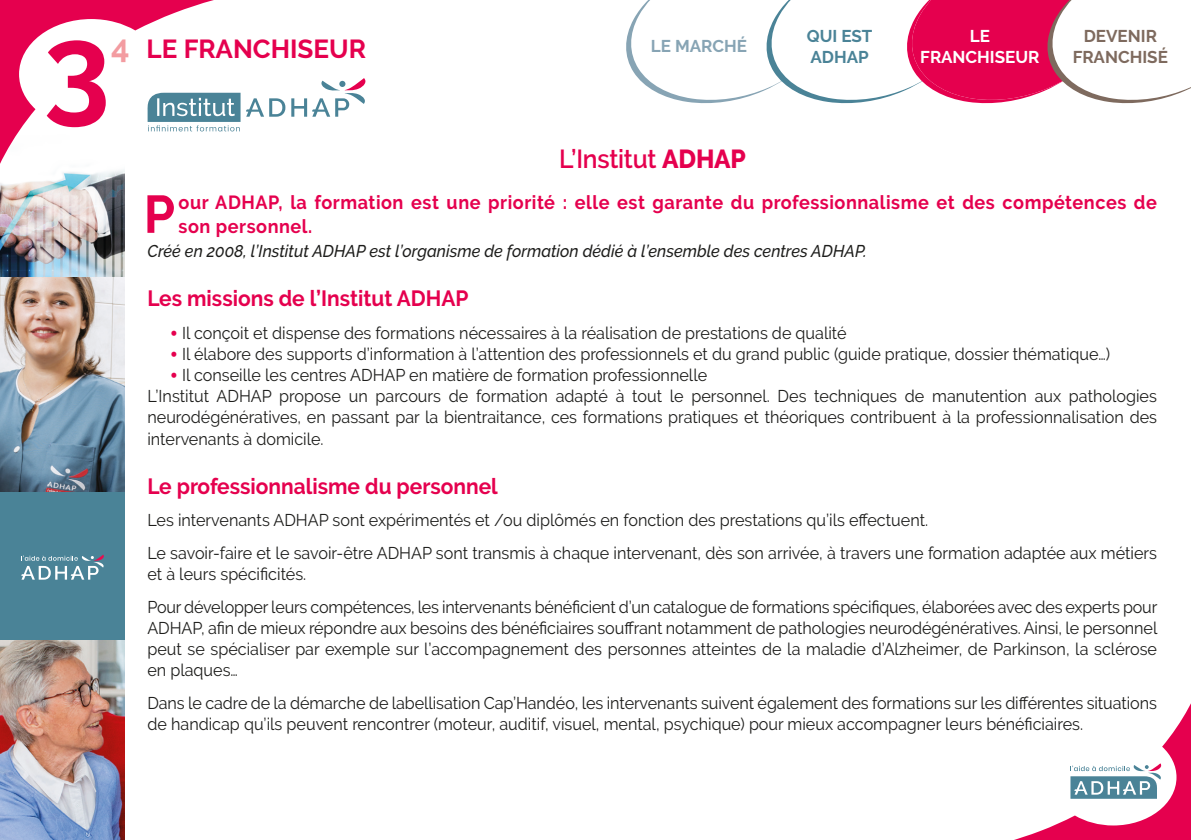
<style>
.page{position:relative;width:1191px;height:840px;background:#fff}
.page>*{position:absolute;margin:0;border:0;box-sizing:border-box;transform-origin:0 0}
.Mise_en_Page_1{font:700 120px "Raleway";color:#e5004e}
._3-Chapeau_Lettrine{font:700 52.8px "Raleway";color:#e5004e;scale:.95 1}
.Mise_en_Page_1-2{font:700 32.4px "Raleway";color:#f39ca1}
._0-Sur-titre{font:600 26px "Raleway";letter-spacing:-.01em;color:#e5004e;scale:.95 1}
.t1{font:700 26px "Raleway";color:#e5004e}
._1-Inter_titre{font:700 22px "Raleway";color:#e5004e;scale:.95 1}
._3-Chapeau_Lettrine-2{font:700 19px/24px "Raleway";letter-spacing:.03em;color:#e5004e;scale:.95 1}
._2-Txt{font:17px/21.2px "Raleway";color:#1d1d1b;text-align:justify;scale:.95 1}
._2-Txt_retrait{font:17px "Raleway";color:#1d1d1b;scale:.95 1}
._2-Txt-2{font:italic 500 17px "Raleway";color:#1d1d1b;scale:.95 1}
.t2{font:700 17px "Raleway";color:#7e6a5e}
.t3{font:700 17px "Raleway";color:#fff}
.t4{font:700 17px "Raleway";color:#4a8397}
.t5{font:700 17px "Raleway";color:#87a4b4}
.s1{font-weight:800}
.s2{font-weight:900;font-size:22px;color:#e5004e}
</style>
<div class="page">
<svg style="left:1017px;top:703px;width:174px;height:136px"></svg>
<svg style="left:338px;top:78px;width:28px;height:39px"></svg>
<div style="left:0;top:491px;width:125px;height:151px;background:#4a8397"></div>
<img style="left:0;top:208px;width:125px;height:69px">
<img style="left:0;top:277px;width:125px;height:214px">
<img style="left:0;top:640px;width:125px;height:199px">
<svg style="left:21px;top:554px;width:83px;height:25px"></svg>
<svg style="left:1070px;top:763px;width:91px;height:35px"></svg>
<svg style="left:626px;top:0;width:565px;height:104px"></svg>
<svg style="left:0;top:0;width:338px;height:208px"></svg>
<p class="Mise_en_Page_1" style="left:43px;top:-1px;width:68px">3</p>
<p class="Mise_en_Page_1-2" style="left:111px;top:28px;width:20px">4</p>
<p class="t5" style="left:651px;top:37px;width:98px">LE MARCHÉ</p>
<p class="t1" style="left:147px;top:34px;width:221px">LE FRANCHISEUR</p>
<p class="_0-Sur-titre" style="left:559px;top:143px;width:198px">L’Institut <span class="s1">ADHAP</span></p>
<p class="t4" style="left:807px;top:26px;width:67px">QUI EST</p>
<p class="t4" style="left:810px;top:47px;width:60px">ADHAP</p>
<p class="t3" style="left:969px;top:26px;width:22px">LE</p>
<p class="t3" style="left:920px;top:47px;width:121px">FRANCHISEUR</p>
<p class="t2" style="left:1083px;top:26px;width:75px">DEVENIR</p>
<p class="t2" style="left:1072px;top:47px;width:97px">FRANCHISÉ</p>
<p class="_3-Chapeau_Lettrine" style="left:144px;top:184px;width:34px">P</p>
<p class="_3-Chapeau_Lettrine-2" style="left:178px;top:190px;width:1031px">our ADHAP, la formation est une priorité : elle est garante du professionnalisme et des compétences de son personnel.</p>
<p class="_2-Txt-2" style="left:147px;top:241px;width:758px">Créé en 2008, l’Institut ADHAP est l’organisme de formation dédié à l’ensemble des centres ADHAP.</p>
<p class="_1-Inter_titre" style="left:147px;top:285px;width:339px">Les missions de l’Institut ADHAP</p>
<p class="_2-Txt_retrait" style="left:170px;top:322px;width:713px"><span class="s2">•</span> Il conçoit et dispense des formations nécessaires à la réalisation de prestations de qualité</p>
<p class="_2-Txt_retrait" style="left:170px;top:344px;width:991px"><span class="s2">•</span> Il élabore des supports d’information à l’attention des professionnels et du grand public (guide pratique, dossier thématique…)</p>
<p class="_2-Txt_retrait" style="left:170px;top:365px;width:567px"><span class="s2">•</span> Il conseille les centres ADHAP en matière de formation professionnelle</p>
<p class="_2-Txt" style="left:147px;top:385px;width:1064px">L’Institut ADHAP propose un parcours de formation adapté à tout le personnel. Des techniques de manutention aux pathologies neurodégénératives, en passant par la bientraitance, ces formations pratiques et théoriques contribuent à la professionnalisation des intervenants à domicile.</p>
<p class="_1-Inter_titre" style="left:147px;top:473px;width:370px">Le professionnalisme du personnel</p>
<p class="_2-Txt" style="left:147px;top:509px;width:823px">Les intervenants ADHAP sont expérimentés et /ou diplômés en fonction des prestations qu’ils effectuent.</p>
<p class="_2-Txt" style="left:147px;top:542px;width:1064px">Le savoir-faire et le savoir-être ADHAP sont transmis à chaque intervenant, dès son arrivée, à travers une formation adaptée aux métiers et à leurs spécificités.</p>
<p class="_2-Txt" style="left:147px;top:595px;width:1064px">Pour développer leurs compétences, les intervenants bénéficient d’un catalogue de formations spécifiques, élaborées avec des experts pour ADHAP, afin de mieux répondre aux besoins des bénéficiaires souffrant notamment de pathologies neurodégénératives. Ainsi, le personnel peut se spécialiser par exemple sur l’accompagnement des personnes atteintes de la maladie d’Alzheimer, de Parkinson, la sclérose en plaques…</p>
<p class="_2-Txt" style="left:147px;top:692px;width:1064px">Dans le cadre de la démarche de labellisation Cap’Handéo, les intervenants suivent également des formations sur les différentes situations de handicap qu’ils peuvent rencontrer (moteur, auditif, visuel, mental, psychique) pour mieux accompagner leurs bénéficiaires.</p>
</div>
